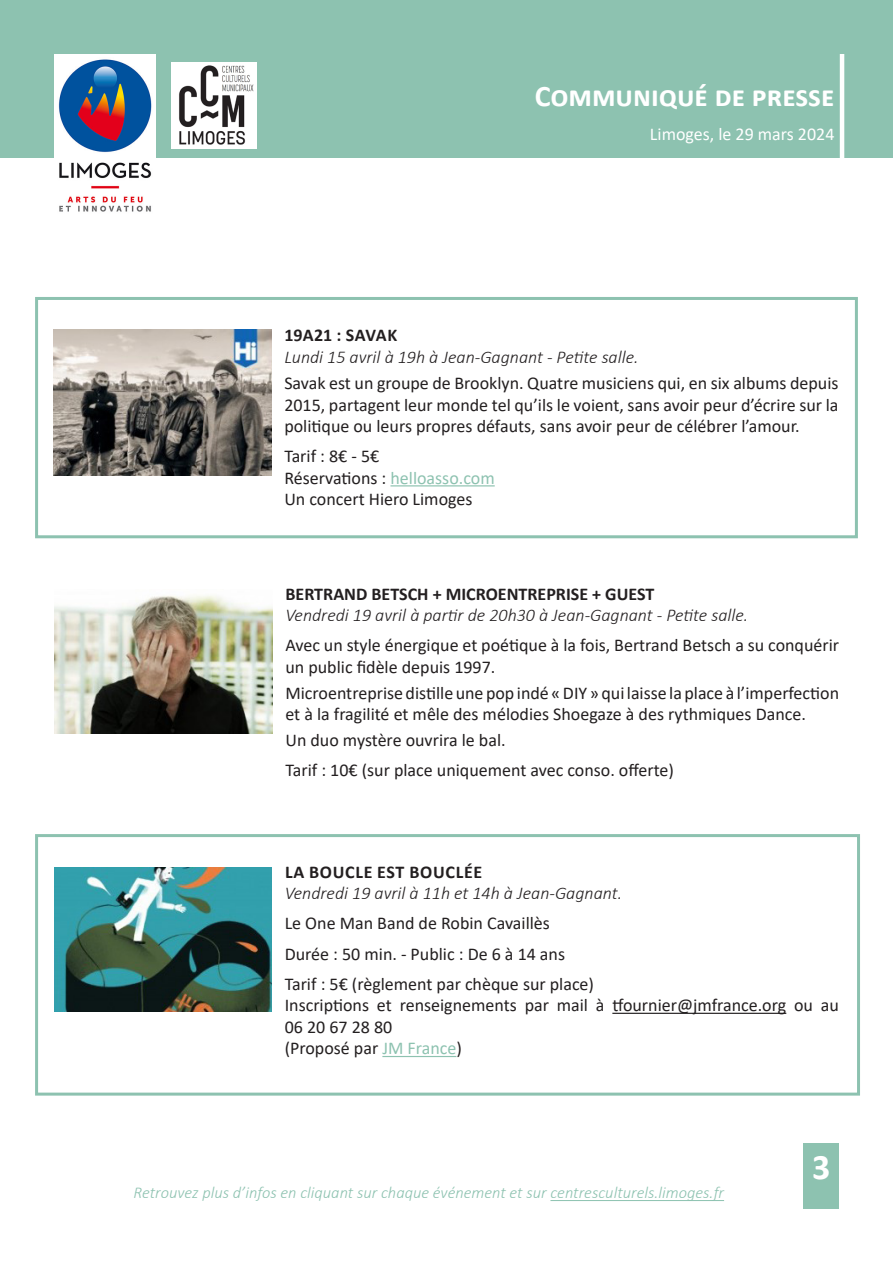
<style>
.page{position:relative;width:893px;height:1263px;background:#fff}
.page>*{position:absolute;margin:0;border:0;box-sizing:border-box;transform-origin:0 0}
.t1{font:700 36px "Calibri";color:#fff}
.t2{font:700 30px "Calibri";color:#fff}
.t3{font:18px/21.6px "Calibri";color:#231f20}
.t4{font:italic 300 18px "Calibri";color:#231f20}
.t5{font:700 18px "Calibri";color:#231f20}
.t6{font:18px "Calibri";color:#fff}
.t7{font:700 18px "Calibri";letter-spacing:.04em;color:#231f20}
.t8{font:italic 300 16.5px "Calibri";color:#8dc2b0}
.s1{color:#8dc2b0}
</style>
<div class="page">
<div style="left:35px;top:834px;width:825px;height:261px;border:3px solid #8dc2b0"></div>
<img style="left:54px;top:868px;width:218px;height:143px">
<hr style="left:612px;top:1013px;width:174px;height:1px;background:#231f20">
<hr style="left:382px;top:1056px;width:74px;height:1px;background:#8dc2b0">
<div style="left:804px;top:1143px;width:35px;height:66px;background:#8dc2b0"></div>
<div style="left:0;top:0;width:893px;height:157px;background:#8dc2b0"></div>
<hr style="left:840px;top:54px;width:4px;height:112px;background:#fff">
<img style="left:54px;top:54px;width:102px;height:158px">
<img style="left:171px;top:63px;width:86px;height:85px">
<img style="left:55px;top:595px;width:217px;height:138px">
<hr style="left:550px;top:1200px;width:174px;height:1px;background:#8dc2b0">
<div style="left:35px;top:297px;width:823px;height:241px;border:3px solid #8dc2b0"></div>
<img style="left:53px;top:329px;width:218px;height:147px">
<hr style="left:390px;top:485px;width:105px;height:1px;background:#8dc2b0">
<p class="t2" style="left:535px;top:75px;width:301px">Communiqué de presse</p>
<p class="t6" style="left:650px;top:122px;width:186px">Limoges, le 29 mars 2024</p>
<p class="t5" style="left:284px;top:323px;width:115px">19A21 : SAVAK</p>
<p class="t4" style="left:284px;top:346px;width:356px">Lundi 15 avril à 19h à Jean-Gagnant - Petite salle.</p>
<p class="t3" style="left:284px;top:372px;width:556px;text-align:justify">Savak est un groupe de Brooklyn. Quatre musiciens qui, en six albums depuis 2015, partagent leur monde tel qu’ils le voient, sans avoir peur d’écrire sur la politique ou leurs propres défauts, sans avoir peur de célébrer l’amour.</p>
<p class="t3" style="left:284px;top:445px;width:96px">Tarif : 8€ - 5€</p>
<p class="t3" style="left:284px;top:467px;width:212px">Réservations : <span class="s1">helloasso.com</span></p>
<p class="t3" style="left:284px;top:488px;width:190px">Un concert Hiero Limoges</p>
<p class="t5" style="left:285px;top:581px;width:370px">BERTRAND BETSCH + MICROENTREPRISE + GUEST</p>
<p class="t4" style="left:285px;top:604px;width:464px">Vendredi 19 avril à partir de 20h30 à Jean-Gagnant - Petite salle.</p>
<p class="t3" style="left:285px;top:634px;width:555px">Avec un style énergique et poétique à la fois, Bertrand Betsch a su conquérir un public fidèle depuis 1997.</p>
<p class="t3" style="left:285px;top:682px;width:555px">Microentreprise distille une pop indé « DIY » qui laisse la place à l’imperfection et à la fragilité et mêle des mélodies Shoegaze à des rythmiques Dance.</p>
<p class="t3" style="left:285px;top:729px;width:222px">Un duo mystère ouvrira le bal.</p>
<p class="t3" style="left:285px;top:759px;width:390px">Tarif : 10€ (sur place uniquement avec conso. offerte)</p>
<p class="t7" style="left:285px;top:859px;width:199px">LA BOUCLE EST BOUCLÉE</p>
<p class="t4" style="left:285px;top:882px;width:339px">Vendredi 19 avril à 11h et 14h à Jean-Gagnant.</p>
<p class="t3" style="left:285px;top:912px;width:267px">Le One Man Band de Robin Cavaillès</p>
<p class="t3" style="left:285px;top:942px;width:282px">Durée : 50 min. - Public : De 6 à 14 ans</p>
<p class="t3" style="left:285px;top:972px;width:311px">Tarif : 5€ (règlement par chèque sur place)</p>
<p class="t3" style="left:285px;top:994px;width:556px">Inscriptions et renseignements par mail à tfournier@jmfrance.org ou au<br>06 20 67 28 80</p>
<p class="t3" style="left:285px;top:1037px;width:179px">(Proposé par <span class="s1">JM France</span>)</p>
<p class="t8" style="left:134px;top:1183px;width:592px">Retrouvez plus d’infos en cliquant sur chaque événement et sur centresculturels.limoges.fr</p>
<p class="t1" style="left:812px;top:1141px;width:20px">3</p>
</div>
